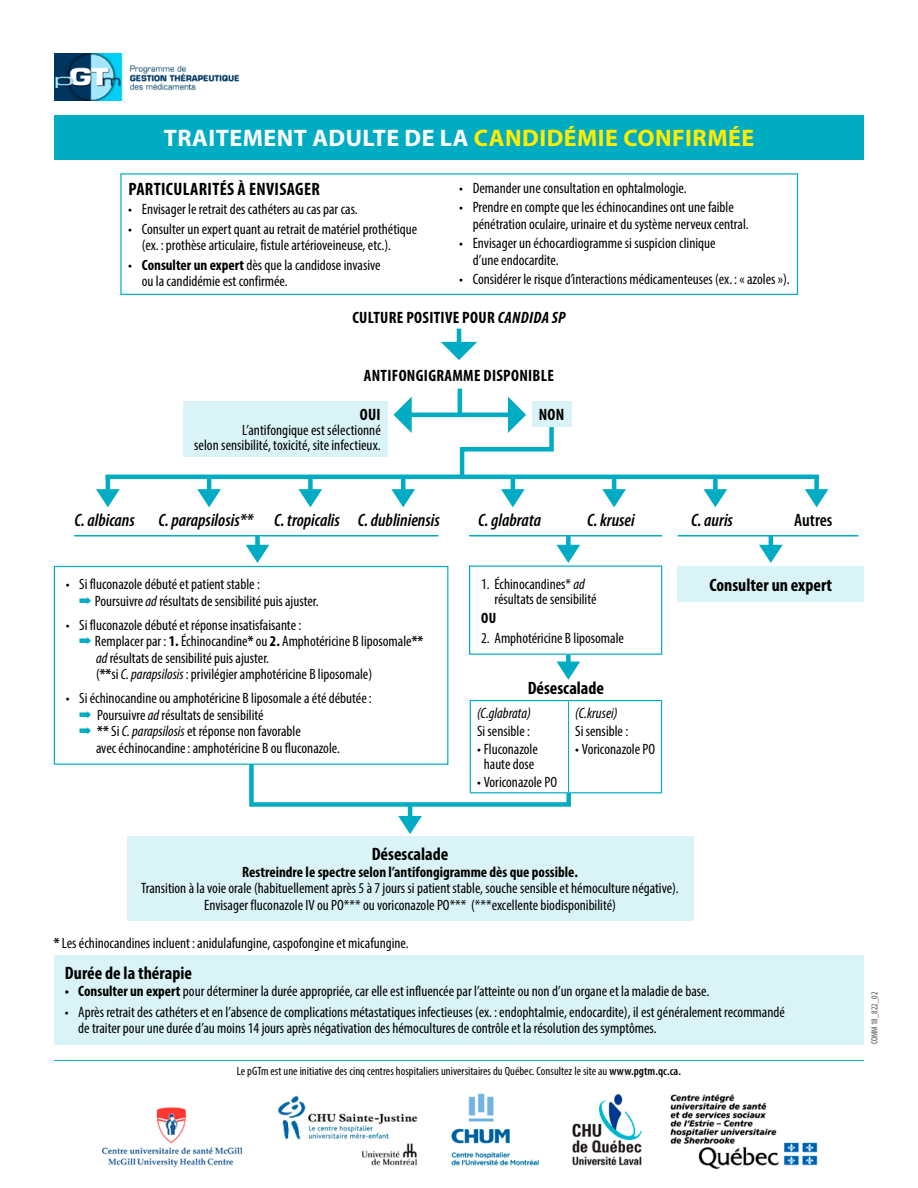
<style>
.page{position:relative;width:918px;height:1188px;background:#fff}
.page>*{position:absolute;margin:0;border:0;box-sizing:border-box;transform-origin:0 0}
.t1{font:700 24px "Myriad Pro";letter-spacing:.02em;color:#fff}
.t2{font:italic 600 condensed 18px "Myriad Pro";color:#000}
.t3{font:700 condensed 18px "Myriad Pro";color:#000}
.t4{font:700 condensed 18px "Myriad Pro";letter-spacing:.02em;color:#000}
.t5{font:600 condensed 18px "Myriad Pro";color:#000}
.t6{font:700 condensed 16.5px "Myriad Pro";letter-spacing:.02em;color:#000}
.t7{font:condensed 15px/16.5px "Myriad Pro";color:#000}
.t8{font:700 condensed 15px "Myriad Pro";color:#000}
.t9{font:italic condensed 15px "Myriad Pro";color:#000}
.t10{font:condensed 12px "Myriad Pro";letter-spacing:.005em;color:#000}
.t11{font:condensed 9px "Myriad Pro";color:#4d5350}
.s1{color:#ffec00}
.s2{font-weight:700}
.s3{font-style:italic}
.s4{color:#00acc2}
.s5{font-weight:600}
</style>
<div class="page">
<img style="left:101px;top:1093px;width:717px;height:77px">
<hr style="left:54px;top:1060px;width:810px;height:1px;background:#00acc3">
<div style="left:184px;top:401px;width:204px;height:56px;background:#d9f3f6"></div>
<div style="left:532px;top:401px;width:39px;height:26px;background:#d9f3f6"></div>
<div style="left:120px;top:173px;width:678px;height:122px;border:1px solid #00acc3"></div>
<div style="left:127px;top:836px;width:566px;height:85px;background:#d9f3f6"></div>
<div style="left:678px;top:567px;width:186px;height:35px;background:#d9f3f6"></div>
<div style="left:54px;top:955px;width:810px;height:89px;background:#d9f3f6"></div>
<div style="left:54px;top:115px;width:810px;height:45px;background:#00acc2"></div>
<hr style="left:458px;top:389px;width:4px;height:25px;background:#00acc2">
<svg style="left:441px;top:329px;width:36px;height:31px"></svg>
<hr style="left:106px;top:475px;width:713px;height:4px;background:#00acc2">
<svg style="left:96px;top:476px;width:24px;height:31px"></svg>
<svg style="left:197px;top:479px;width:24px;height:28px"></svg>
<svg style="left:299px;top:479px;width:23px;height:28px"></svg>
<svg style="left:602px;top:479px;width:24px;height:28px"></svg>
<svg style="left:704px;top:479px;width:23px;height:28px"></svg>
<svg style="left:805px;top:479px;width:23px;height:28px"></svg>
<svg style="left:391px;top:397px;width:165px;height:110px"></svg>
<svg style="left:246px;top:536px;width:23px;height:27px"></svg>
<hr style="left:74px;top:535px;width:365px;height:1px;background:#00acc2">
<svg style="left:557px;top:536px;width:23px;height:27px"></svg>
<hr style="left:469px;top:535px;width:193px;height:1px;background:#00acc2">
<svg style="left:759px;top:536px;width:24px;height:27px"></svg>
<hr style="left:678px;top:535px;width:181px;height:1px;background:#00acc2">
<svg style="left:557px;top:655px;width:23px;height:25px"></svg>
<svg style="left:249px;top:758px;width:324px;height:76px"></svg>
<div style="left:470px;top:680px;width:192px;height:113px;background:#fff"></div>
<hr style="left:568px;top:701px;width:1px;height:91px;background:#00acc3">
<hr style="left:470px;top:700px;width:98px;height:1px;background:#00acc3">
<hr style="left:470px;top:701px;width:1px;height:91px;background:#00acc3">
<hr style="left:568px;top:700px;width:94px;height:1px;background:#00acc3">
<hr style="left:661px;top:701px;width:1px;height:91px;background:#00acc3">
<hr style="left:470px;top:792px;width:98px;height:1px;background:#00acc3">
<hr style="left:568px;top:792px;width:94px;height:1px;background:#00acc3">
<div style="left:469px;top:566px;width:193px;height:89px;border:1px solid #00acc3"></div>
<div style="left:54px;top:567px;width:394px;height:197px;background:#fff"></div>
<div style="left:54px;top:566px;width:394px;height:199px;border:1px solid #00acc3"></div>
<img style="left:54px;top:54px;width:186px;height:47px">
<h1 class="t1" style="left:164px;top:123px;width:592px">TRAITEMENT ADULTE DE LA <span class="s1">CANDIDÉMIE CONFIRMÉE</span></h1>
<p class="t4" style="left:129px;top:178px;width:193px">PARTICULARITÉS À ENVISAGER</p>
<p class="t7" style="left:128px;top:201px;width:231px">• Envisager le retrait des cathéters au cas par cas.</p>
<p class="t7" style="left:142px;top:220px;width:277px;text-indent:-14px">• Consulter un expert quant au retrait de matériel prothétique (ex. : prothèse articulaire, fistule artérioveineuse, etc.).</p>
<p class="t7" style="left:142px;top:256px;width:240px;text-indent:-14px">• <span class="s2">Consulter un expert</span> dès que la candidose invasive ou la candidémie est confirmée.</p>
<p class="t7" style="left:459px;top:179px;width:229px">• Demander une consultation en ophtalmologie.</p>
<p class="t7" style="left:473px;top:199px;width:277px;text-indent:-14px">• Prendre en compte que les échinocandines ont une faible pénétration oculaire, urinaire et du système nerveux central.</p>
<p class="t7" style="left:473px;top:235px;width:244px;text-indent:-14px">• Envisager un échocardiogramme si suspicion clinique d’une endocardite.</p>
<p class="t7" style="left:459px;top:271px;width:332px">• Considérer le risque d’interactions médicamenteuses (ex. : « azoles »).</p>
<p class="t6" style="left:352px;top:307px;width:215px">CULTURE POSITIVE POUR <span class="s3">CANDIDA SP</span></p>
<p class="t6" style="left:364px;top:366px;width:192px">ANTIFONGIGRAMME DISPONIBLE</p>
<p class="t6" style="left:360px;top:404px;width:22px">OUI</p>
<p class="t7" style="left:194px;top:422px;width:188px;line-height:15px;text-align:right">L’antifongique est sélectionné<br>selon sensibilité, toxicité, site infectieux.</p>
<p class="t6" style="left:539px;top:404px;width:27px">NON</p>
<p class="t2" style="left:74px;top:510px;width:62px">C. albicans</p>
<p class="t2" style="left:158px;top:510px;width:283px">C. parapsilosis** C. tropicalis C. dubliniensis</p>
<p class="t2" style="left:478px;top:510px;width:64px">C. glabrata</p>
<p class="t2" style="left:587px;top:510px;width:49px">C. krusei</p>
<p class="t2" style="left:691px;top:510px;width:43px">C. auris</p>
<p class="t5" style="left:794px;top:510px;width:40px">Autres</p>
<p class="t7" style="left:79px;top:576px;width:241px;text-indent:-14px">• Si fluconazole débuté et patient stable :<br><span class="s4">➡</span> Poursuivre <span class="s3">ad</span> résultats de sensibilité puis ajuster.</p>
<p class="t7" style="left:66px;top:616px;width:237px">• Si fluconazole débuté et réponse insatisfaisante :</p>
<p class="t7" style="left:79px;top:633px;width:345px"><span class="s4">➡</span> Remplacer par : <span class="s2">1.</span> Échinocandine<span class="s2">*</span> ou <span class="s2">2.</span> Amphotéricine B liposomale<span class="s2">**</span></p>
<p class="t7" style="left:96px;top:649px;width:175px"><span class="s3">ad</span> résultats de sensibilité puis ajuster.</p>
<p class="t7" style="left:96px;top:666px;width:278px">(<span class="s2">**</span>si <span class="s3">C. parapsilosis</span>: privilégier amphotéricine B liposomale)</p>
<p class="t7" style="left:66px;top:690px;width:307px">• Si échinocandine ou amphotéricine B liposomale a été débutée:</p>
<p class="t7" style="left:79px;top:706px;width:186px"><span class="s4">➡</span> Poursuivre <span class="s3">ad</span> résultats de sensibilité</p>
<p class="t7" style="left:79px;top:723px;width:223px"><span class="s4">➡</span> <span class="s2">**</span> Si <span class="s3">C. parapsilosis</span> et réponse non favorable</p>
<p class="t7" style="left:96px;top:739px;width:246px">avec échinocandine: amphotéricine B ou fluconazole.</p>
<p class="t7" style="left:495px;top:576px;width:104px;line-height:15px;text-indent:-14px">1. Échinocandines* <span class="s3">ad </span>résultats de sensibilité</p>
<p class="t8" style="left:481px;top:609px;width:17px">OU</p>
<p class="t7" style="left:481px;top:629px;width:144px">2. Amphotéricine B liposomale</p>
<p class="t3" style="left:528px;top:677px;width:78px">Désescalade</p>
<p class="t9" style="left:477px;top:704px;width:55px">(C.glabrata)</p>
<p class="t7" style="left:477px;top:722px;width:55px">Si sensible :</p>
<p class="t7" style="left:477px;top:741px;width:62px;line-height:15px;text-align:center">• Fluconazole haute dose</p>
<p class="t7" style="left:477px;top:773px;width:82px">• Voriconazole PO</p>
<p class="t9" style="left:575px;top:704px;width:44px">(C.krusei)</p>
<p class="t7" style="left:575px;top:722px;width:55px">Si sensible :</p>
<p class="t7" style="left:575px;top:740px;width:82px">• Voriconazole PO</p>
<p class="t3" style="left:372px;top:843px;width:78px">Désescalade</p>
<p class="t8" style="left:242px;top:863px;width:337px">Restreindre le spectre selon l’antifongigramme dès que possible.</p>
<p class="t7" style="left:141px;top:880px;width:539px;text-align:center">Transition à la voie orale (habituellement après 5 à 7 jours si patient stable, souche sensible et hémoculture négative).<br>Envisager fluconazole IV ou PO*** ou voriconazole PO*** (***excellente biodisponibilité)</p>
<p class="t7" style="left:54px;top:934px;width:357px"><span class="s2">*</span> Les échinocandines incluent: anidulafungine, caspofongine et micafungine.</p>
<p class="t3" style="left:709px;top:574px;width:124px">Consulter un expert</p>
<p class="t3" style="left:65px;top:962px;width:129px">Durée de la thérapie</p>
<p class="t7" style="left:65px;top:982px;width:646px"><span class="s2">• Consulter un expert</span> pour déterminer la durée appropriée, car elle est influencée par l’atteinte ou non d’un organe et la maladie de base.</p>
<p class="t7" style="left:78px;top:1003px;width:708px;text-indent:-13px">• Après retrait des cathéters et en l’absence de complications métastatiques infectieuses (ex. : endophtalmie, endocardite), il est généralement recommandé de traiter pour une durée d’au moins 14 jours après négativation des hémocultures de contrôle et la résolution des symptômes.</p>
<p class="t10" style="left:237px;top:1064px;width:446px">Le pGTm est une initiative des cinq centres hospitaliers universitaires du Québec. Consultez le site au <span class="s5">www.pgtm.qc.ca.</span></p>
<p class="t11" style="left:869px;top:1044px;width:54px;rotate:-90deg">COMM 18_822_02</p>
</div>
